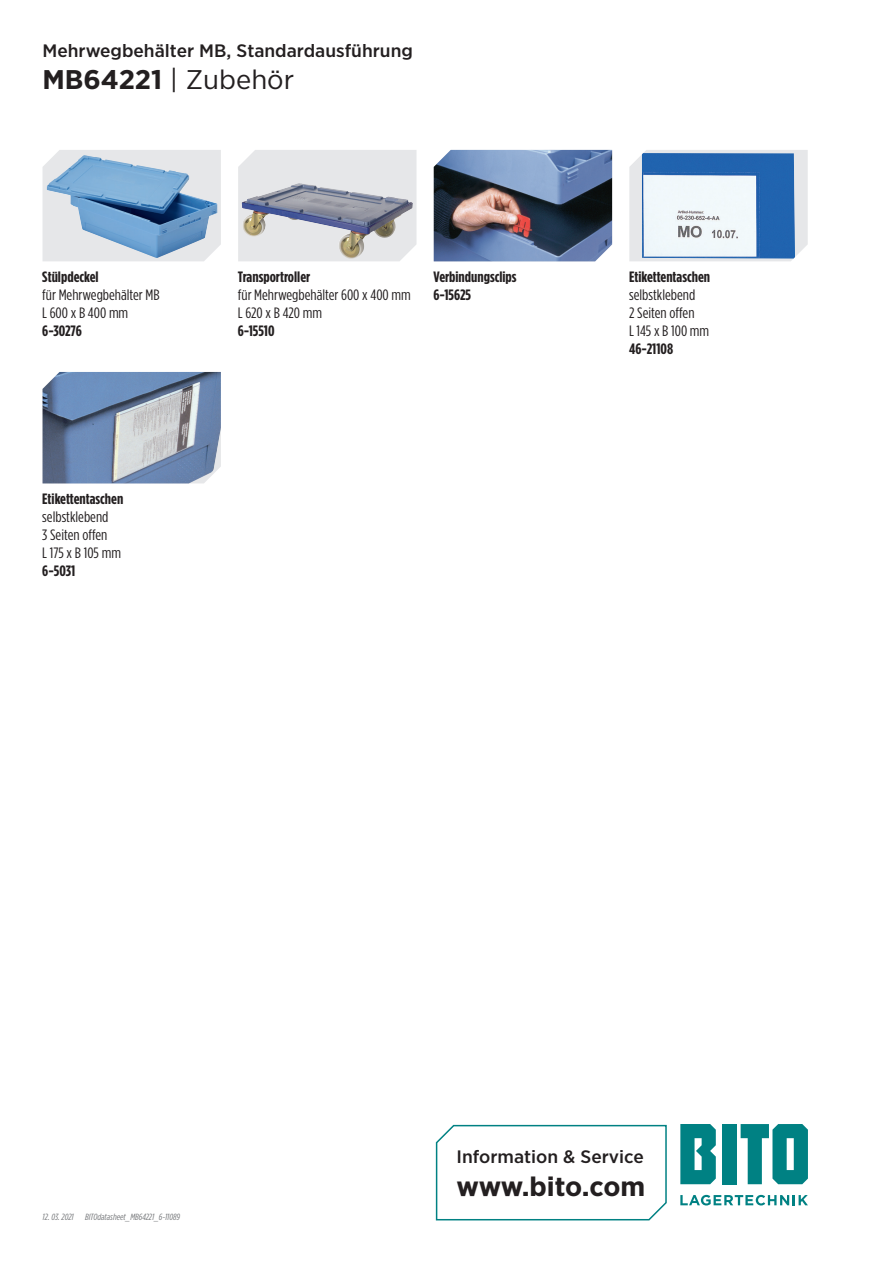
<style>
.page{position:relative;width:893px;height:1263px;background:#fff}
.page>*{position:absolute;margin:0;border:0;box-sizing:border-box;transform-origin:0 0}
.t1{font:27px "Gotham Narrow";color:#231f20;scale:1.1 1}
.t2{font:700 27px "Gotham Narrow";letter-spacing:-.015em;color:#231f20;scale:1.1 1}
.t3{font:500 18px "Gotham Narrow";color:#231f20;scale:1.1 1}
.t4{font:15px/18px "Gotham Condensed";color:#231f20;scale:1.1 1}
.t5{font:700 15px/18px "Gotham Condensed";color:#231f20;scale:1.1 1}
.t6{font:italic 9px "Gotham Condensed";color:#76787b;scale:1.1 1}
.s1{font-weight:700}
</style>
<div class="page">
<svg style="left:680px;top:1195px;width:128px;height:10px"></svg>
<div style="left:723px;top:1124px;width:14px;height:60px;background:#008183"></div>
<svg style="left:680px;top:1124px;width:36px;height:60px;background:#229193"></svg>
<svg style="left:741px;top:1124px;width:67px;height:60px"></svg>
<svg style="left:435px;top:1124px;width:232px;height:97px"></svg>
<img style="left:43px;top:372px;width:178px;height:111px">
<svg style="left:629px;top:150px;width:179px;height:111px;background:#e8e9eb"></svg>
<img style="left:642px;top:153px;width:153px;height:106px">
<img style="left:434px;top:150px;width:178px;height:111px">
<div style="left:238px;top:150px;width:178px;height:111px;background:#e6e7e9"></div>
<img style="left:241px;top:183px;width:172px;height:77px">
<svg style="left:43px;top:150px;width:178px;height:111px;background:#e8e9ea"></svg>
<img style="left:47px;top:155px;width:171px;height:103px">
<p class="t3" style="left:43px;top:39px;width:338px">Mehrwegbehälter MB, Standardausführung</p>
<h1 class="t1" style="left:43px;top:63px;width:230px"><span class="s1">MB64221</span> | Zubehör</h1>
<p class="t5" style="left:42px;top:268px;width:53px">Stülpdeckel</p>
<p class="t4" style="left:42px;top:285px;width:108px">für Mehrwegbehälter MB<br>L 600 x B 400 mm</p>
<p class="t5" style="left:42px;top:322px;width:38px">6-30276</p>
<p class="t5" style="left:42px;top:490px;width:75px">Etikettentaschen</p>
<p class="t4" style="left:42px;top:508px;width:73px">selbstklebend<br>3 Seiten offen<br>L 175 x B 105 mm</p>
<p class="t5" style="left:42px;top:562px;width:32px">6-5031</p>
<p class="t5" style="left:238px;top:268px;width:67px">Transportroller</p>
<p class="t4" style="left:238px;top:285px;width:159px">für Mehrwegbehälter 600 x 400 mm<br>L 620 x B 420 mm</p>
<p class="t5" style="left:238px;top:322px;width:35px">6-15510</p>
<p class="t5" style="left:433px;top:268px;width:77px">Verbindungsclips<br>6-15625</p>
<p class="t5" style="left:629px;top:268px;width:75px">Etikettentaschen</p>
<p class="t4" style="left:629px;top:285px;width:74px">selbstklebend<br>2 Seiten offen<br>L 145 x B 100 mm</p>
<p class="t5" style="left:629px;top:340px;width:42px">46-21108</p>
<p class="t6" style="left:43px;top:1212px;width:30px">12. 03. 2021</p>
<p class="t6" style="left:85px;top:1212px;width:88px">BITOdatasheet_MB64221_6-11089</p>
<p class="t3" style="left:457px;top:1145px;width:172px">Information &amp; Service</p>
<h1 class="t2" style="left:457px;top:1169px;width:173px">www.bito.com</h1>
</div>
